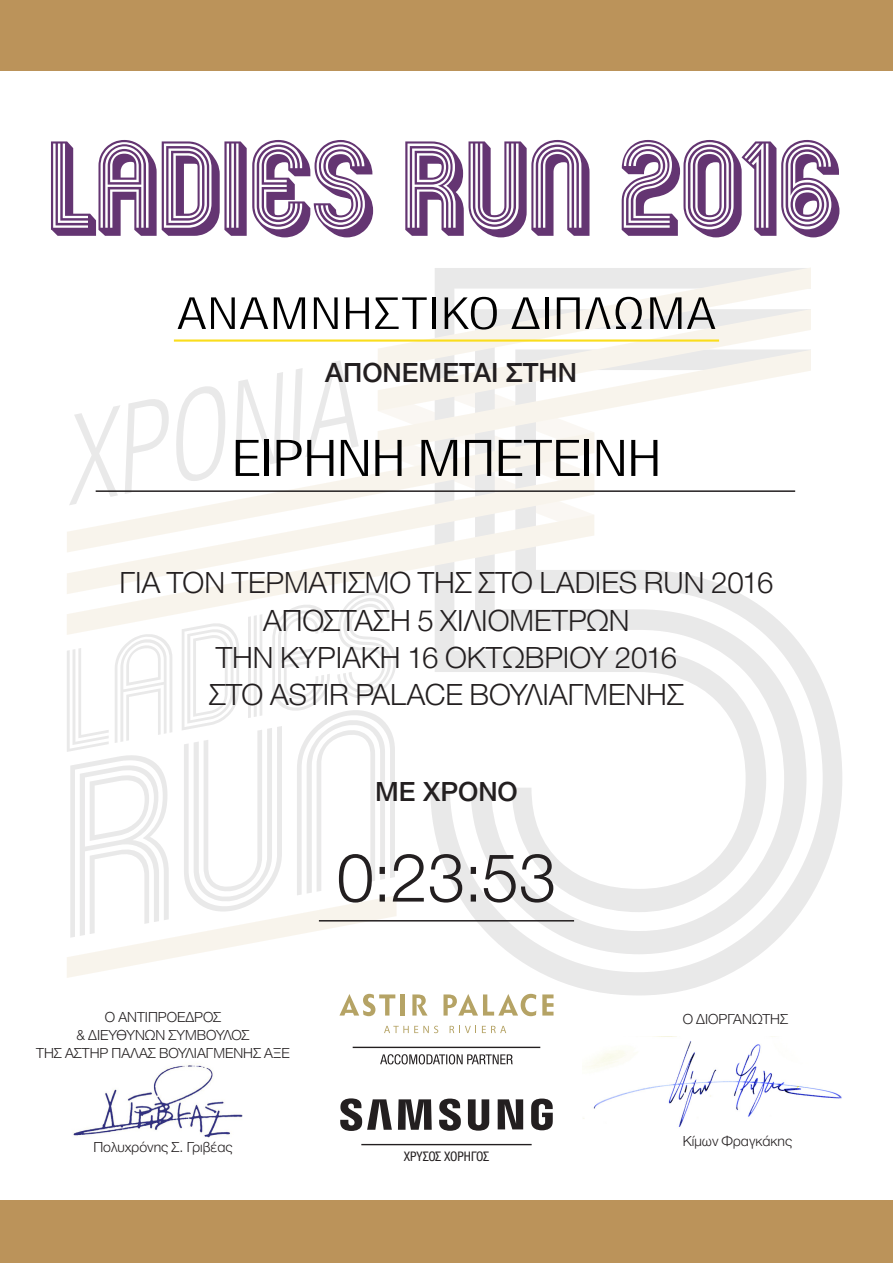
<style>
.page{position:relative;width:893px;height:1263px;background:#fff}
.page>*{position:absolute;margin:0;border:0;box-sizing:border-box;transform-origin:0 0}
.t1{font:115.35px "Mexcellent 3 D";color:#643572}
.t2{font:300 72px "Lib Helvetica";color:#231f20}
.t3{font:54.15px "Lib Helvetica Light Cond";color:#000;scale:1.28 1}
.t4{font:47.4px "Lib Helvetica Light Cond";letter-spacing:.03em;color:#000;scale:1.28 1}
.t5{font:300 31.5px/37.5px "Lib Helvetica";color:#231f20;text-align:center}
.t6{font:500 28.5px "Lib Helvetica";color:#231f20}
.t7{font:300 15px/18px "Lib Helvetica";color:#231f20;text-align:center}
.t8{font:14.1px "Lib Helvetica Condensed";color:#231f20}
</style>
<div class="page">
<svg style="left:430px;top:661px;width:412px;height:334px"></svg>
<svg style="left:435px;top:635px;width:36px;height:277px"></svg>
<svg style="left:471px;top:570px;width:340px;height:384px"></svg>
<svg style="left:378px;top:268px;width:433px;height:224px"></svg>
<svg style="left:376px;top:432px;width:218px;height:42px;fill:#f8f4ec"></svg>
<svg style="left:159px;top:474px;width:435px;height:41px;fill:#f8f4ec"></svg>
<svg style="left:67px;top:515px;width:527px;height:120px"></svg>
<svg style="left:67px;top:592px;width:330px;height:386px"></svg>
<svg style="left:69px;top:399px;width:100px;height:106px"></svg>
<svg style="left:175px;top:386px;width:51px;height:98px"></svg>
<svg style="left:235px;top:372px;width:48px;height:99px"></svg>
<svg style="left:292px;top:361px;width:67px;height:99px"></svg>
<hr style="left:174px;top:339px;width:545px;height:3px;background:#fadd1c">
<div style="left:0;top:0;width:893px;height:70px;background:#bb935a"></div>
<hr style="left:96px;top:490px;width:699px;height:2px;background:#231f20">
<div style="left:0;top:1200px;width:893px;height:63px;background:#bb935a"></div>
<img style="left:583px;top:1036px;width:259px;height:91px">
<svg style="left:340px;top:1098px;width:213px;height:33px"></svg>
<hr style="left:361px;top:1144px;width:171px;height:1px;background:#231f20">
<hr style="left:353px;top:1047px;width:187px;height:1px;background:#231f20">
<svg style="left:380px;top:1054px;width:133px;height:10px"></svg>
<svg style="left:339px;top:994px;width:56px;height:22px"></svg>
<hr style="left:401px;top:994px;width:4px;height:21px;background:#b5a365">
<svg style="left:412px;top:994px;width:15px;height:21px"></svg>
<svg style="left:443px;top:994px;width:93px;height:22px"></svg>
<svg style="left:542px;top:994px;width:11px;height:21px"></svg>
<svg style="left:384px;top:1026px;width:54px;height:7px"></svg>
<svg style="left:450px;top:1026px;width:26px;height:7px"></svg>
<svg style="left:482px;top:1026px;width:24px;height:7px"></svg>
<hr style="left:319px;top:920px;width:255px;height:1px;background:#231f20">
<img style="left:73px;top:1063px;width:170px;height:75px">
<h1 class="t1" style="left:45px;top:118px;width:795px">LADIES RUN 2016</h1>
<h3 class="t4" style="left:178px;top:288px;width:422px">ΑΝΑΜΝΗΣΤΙΚΟ ΔΙΠΛΩΜΑ</h3>
<p class="t6" style="left:325px;top:356px;width:253px">ΑΠΟΝΕΜΕΤΑΙ ΣΤΗΝ</p>
<h3 class="t3" style="left:232px;top:429px;width:337px">ΕΙΡΗΝΗ ΜΠΕΤΕΙΝΗ</h3>
<p class="t5" style="left:119px;top:563px;width:656px">ΓΙΑ ΤΟΝ ΤΕΡΜΑΤΙΣΜΟ ΤΗΣ ΣΤΟ LADIES RUN 2016<br>ΑΠΟΣΤΑΣΗ 5 ΧΙΛΙΟΜΕΤΡΩΝ<br>ΤΗΝ ΚΥΡΙΑΚΗ 16 OKTΩΒΡΙΟΥ 2016<br>ΣΤΟ ASTIR PALACE ΒΟΥΛΙΑΓΜΕΝΗΣ</p>
<p class="t6" style="left:375px;top:776px;width:144px">ΜΕ ΧΡΟΝΟ</p>
<p class="t7" style="left:36px;top:1007px;width:255px">Ο ΑΝΤΙΠΡΌΕΔΡΟΣ<br>&amp; ΔΙΕΥΘΎΝΩΝ ΣΎΜΒΟΥΛΟΣ<br>ΤΗΣ ΑΣΤΉΡ ΠΆΛΑΣ ΒΟΥΛΙΑΓΜΈΝΗΣ ΑΞΕ</p>
<p class="t7" style="left:93px;top:1138px;width:141px">Πολυχρόνης Σ. Γριβέας</p>
<h2 class="t2" style="left:337px;top:836px;width:221px">0:23:53</h2>
<p class="t8" style="left:404px;top:1149px;width:87px">ΧΡΥΣΟΣ ΧΟΡΗΓΟΣ</p>
<p class="t7" style="left:683px;top:1010px;width:107px">Ο ΔΙΟΡΓΑΝΩΤΗΣ</p>
<p class="t7" style="left:683px;top:1131px;width:111px">Kίμων Φραγκάκης</p>
</div>
